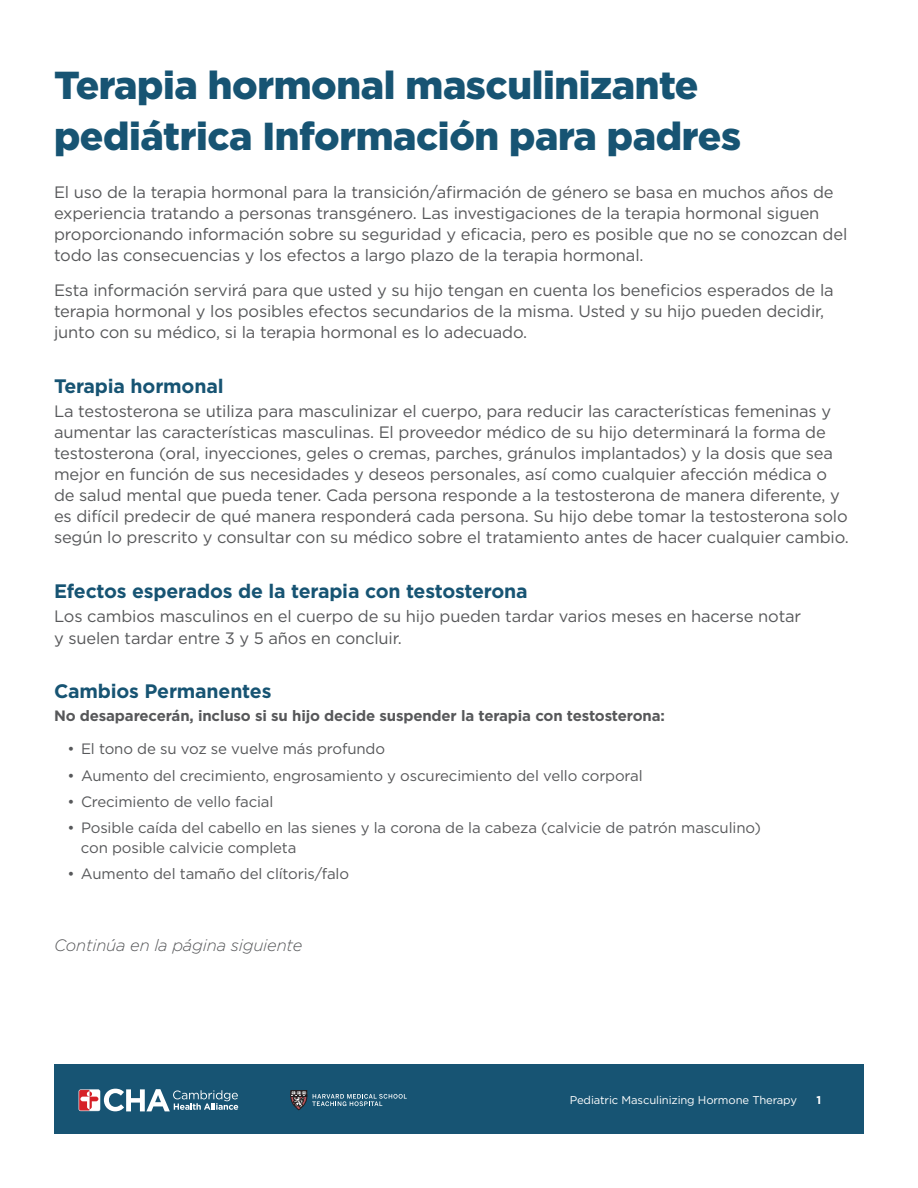
<style>
.page{position:relative;width:918px;height:1188px;background:#fff}
.page>*{position:absolute;margin:0;border:0;box-sizing:border-box;transform-origin:0 0}
.t1{font:900 39px/51px "Gotham";letter-spacing:-.01em;color:#175473}
.t2{font:700 19.5px "Gotham";letter-spacing:-.01em;color:#175473}
.t3{font:16.5px/21px "Gotham";letter-spacing:-.01em;color:#57585a}
.t4{font:italic 300 16.5px "Gotham";letter-spacing:-.01em;color:#57585a}
.t5{font:15px/19.5px "Gotham";letter-spacing:-.01em;color:#57585a}
.t6{font:700 15px "Gotham";letter-spacing:-.01em;color:#57585a}
.t7{font:11.25px "Gotham";letter-spacing:-.01em;color:#fff}
.t8{font:700 11.25px "Gotham";color:#fff}
</style>
<div class="page">
<div style="left:54px;top:1065px;width:810px;height:69px;background:#175473"></div>
<svg style="left:79px;top:1089px;width:159px;height:22px"></svg>
<svg style="left:291px;top:1090px;width:116px;height:20px"></svg>
<h1 class="t1" style="left:54px;top:60px;width:689px">Terapia hormonal masculinizante pediátrica Información para padres</h1>
<p class="t3" style="left:54px;top:182px;width:795px">El uso de la terapia hormonal para la transición/afirmación de género se basa en muchos años de experiencia tratando a personas transgénero. Las investigaciones de la terapia hormonal siguen proporcionando información sobre su seguridad y eficacia, pero es posible que no se conozcan del todo las consecuencias y los efectos a largo plazo de la terapia hormonal.</p>
<p class="t3" style="left:54px;top:279px;width:781px">Esta información servirá para que usted y su hijo tengan en cuenta los beneficios esperados de la terapia hormonal y los posibles efectos secundarios de la misma. Usted y su hijo pueden decidir, junto con su médico, si la terapia hormonal es lo adecuado.</p>
<p class="t2" style="left:54px;top:373px;width:171px">Terapia hormonal</p>
<p class="t3" style="left:54px;top:401px;width:796px">La testosterona se utiliza para masculinizar el cuerpo, para reducir las características femeninas y aumentar las características masculinas. El proveedor médico de su hijo determinará la forma de testosterona (oral, inyecciones, geles o cremas, parches, gránulos implantados) y la dosis que sea mejor en función de sus necesidades y deseos personales, así como cualquier afección médica o de salud mental que pueda tener. Cada persona responde a la testosterona de manera diferente, y es difícil predecir de qué manera responderá cada persona. Su hijo debe tomar la testosterona solo según lo prescrito y consultar con su médico sobre el tratamiento antes de hacer cualquier cambio.</p>
<p class="t2" style="left:54px;top:578px;width:475px">Efectos esperados de la terapia con testosterona</p>
<p class="t3" style="left:54px;top:606px;width:749px">Los cambios masculinos en el cuerpo de su hijo pueden tardar varios meses en hacerse notar y suelen tardar entre 3 y 5 años en concluir.</p>
<p class="t2" style="left:54px;top:678px;width:219px">Cambios Permanentes</p>
<p class="t6" style="left:54px;top:706px;width:612px">No desaparecerán, incluso si su hijo decide suspender la terapia con testosterona:</p>
<p class="t5" style="left:68px;top:739px;width:319px">• El tono de su voz se vuelve más profundo</p>
<p class="t5" style="left:68px;top:765px;width:577px">• Aumento del crecimiento, engrosamiento y oscurecimiento del vello corporal</p>
<p class="t5" style="left:68px;top:791px;width:207px">• Crecimiento de vello facial</p>
<p class="t5" style="left:81px;top:818px;width:682px;text-indent:-13px">• Posible caída del cabello en las sienes y la corona de la cabeza (calvicie de patrón masculino) con posible calvicie completa</p>
<p class="t5" style="left:67px;top:863px;width:283px">• Aumento del tamaño del clítoris/falo</p>
<p class="t4" style="left:54px;top:935px;width:250px">Continúa en la página siguiente</p>
<p class="t7" style="left:570px;top:1093px;width:229px">Pediatric Masculinizing Hormone Therapy</p>
<p class="t8" style="left:816px;top:1092px;width:6px">1</p>
</div>
